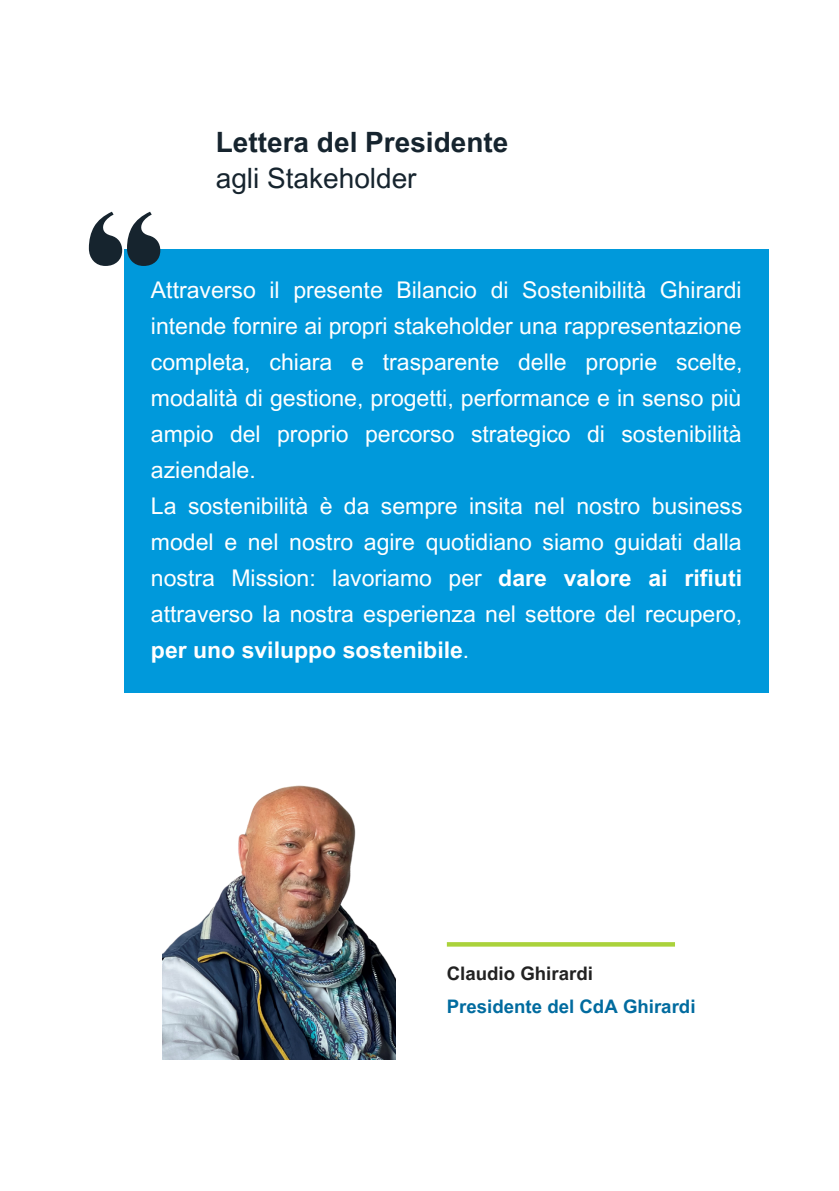
<style>
.page{position:relative;width:839px;height:1191px;background:#fff}
.page>*{position:absolute;margin:0;border:0;box-sizing:border-box;transform-origin:0 0}
.t1{font:130px "Ahsing";color:#16242e}
.t2{font:700 28px "Arial MT Pro";color:#16242e}
.t3{font:28px "Arial MT Pro";color:#16242e}
.t4{font:23px/36px "Arial MT Pro";color:#fff}
.t5{font:700 18.6px "Arial MT Pro";color:#016b9f}
.t6{font:700 18.6px "Arial MT Pro";color:#222}
.s1{font-weight:700}
</style>
<div class="page">
<div style="left:125px;top:249px;width:643px;height:444px;background:#0099db"></div>
<div style="left:447px;top:942px;width:228px;height:5px;background:#aad23b"></div>
<img style="left:163px;top:785px;width:232px;height:274px">
<p class="t1" style="left:163px;top:274px;width:78px;rotate:-180deg">''</p>
<p class="t2" style="left:216px;top:132px;width:294px">Lettera del Presidente</p>
<p class="t3" style="left:216px;top:168px;width:202px">agli Stakeholder</p>
<p class="t4" style="left:151px;top:275px;width:593px">Attraverso il presente Bilancio di Sostenibilità Ghirardi intende fornire ai propri stakeholder una rappresentazione completa, chiara e trasparente delle proprie scelte, modalità di gestione, progetti, performance e in senso più ampio del proprio percorso strategico di sostenibilità aziendale.</p>
<p class="t4" style="left:151px;top:491px;width:593px;text-align:justify">La sostenibilità è da sempre insita nel nostro business model e nel nostro agire quotidiano siamo guidati dalla nostra Mission: lavoriamo per <span class="s1">dare valore ai rifiuti </span>attraverso la nostra esperienza nel settore del recupero, <span class="s1">per uno sviluppo sostenibile</span>.</p>
<p class="t6" style="left:447px;top:966px;width:147px">Claudio Ghirardi</p>
<p class="t5" style="left:447px;top:999px;width:250px">Presidente del CdA Ghirardi</p>
</div>
